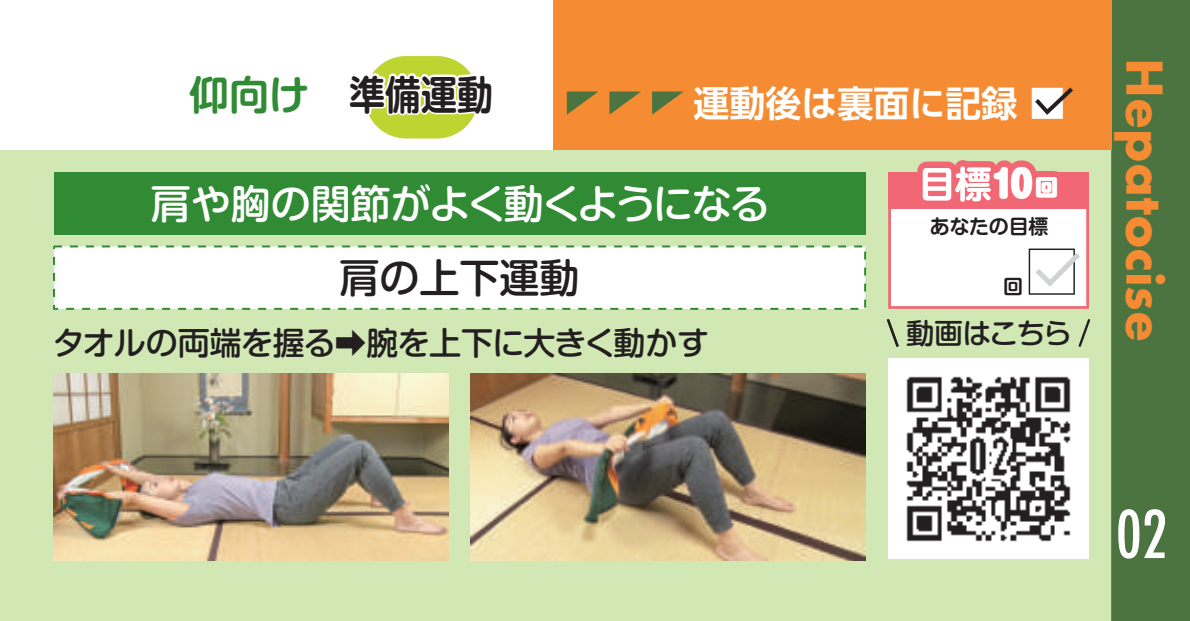
<style>
.page{position:relative;width:1190px;height:621px;background:#fff}
.page>*{position:absolute;margin:0;border:0;box-sizing:border-box;transform-origin:0 0}
.t1{font:500 condensed 64px "Futura";color:#fff}
.t2{font:700 48px "Futura";color:#f58b32}
.t3{font:500 40px "Shin M Go Pro";letter-spacing:-.03em;color:#fff}
.t4{font:700 40px "Shin M Go Pro De";color:#318b34}
.t5{font:500 40px "Shin M Go Pro";color:#231f20}
.t6{font:700 36.8px "Shin M Go Pro De";color:#fff}
.t7{font:700 36px "UD Shin Go Pro De";color:#fff}
.t8{font:500 32px "Shin M Go Pro";letter-spacing:-.02em;color:#231f20}
.t9{font:500 28.4px "Shin M Go Pro";letter-spacing:-.035em;color:#231f20}
.t10{font:700 20px "Shin M Go Pro De";letter-spacing:-.01em;color:#231f20}
.s1{color:#231f20}
.s2{font-family:"Shin M Go Pro";font-weight:900}
.s3{font-family:"Shin M Go Pro";font-weight:900;font-size:22.8px}
</style>
<div class="page">
<div style="left:1111px;top:0;width:79px;height:621px;background:#4b7441"></div>
<div style="left:553px;top:0;width:558px;height:150px;background:#f58b32"></div>
<svg style="left:567px;top:92px;width:31px;height:23px"></svg>
<svg style="left:609px;top:92px;width:32px;height:23px"></svg>
<svg style="left:652px;top:92px;width:31px;height:23px"></svg>
<div style="left:0;top:150px;width:1111px;height:471px;background:#d1e8b4"></div>
<div style="left:54px;top:173px;width:811px;height:62px;background:#318b34"></div>
<div style="left:53px;top:245px;width:813px;height:65px;background:#fff;border:2px dashed #318b34"></div>
<div style="left:365px;top:56px;width:113px;height:82px;background:#bcd531;border-radius:41px"></div>
<svg style="left:887px;top:319px;width:12px;height:28px"></svg>
<svg style="left:1078px;top:319px;width:12px;height:28px"></svg>
<img style="left:54px;top:374px;width:394px;height:187px">
<img style="left:471px;top:374px;width:394px;height:187px">
<img style="left:888px;top:358px;width:201px;height:201px">
<svg style="left:365px;top:56px;width:113px;height:68px"></svg>
<svg style="left:888px;top:87px;width:201px;height:222px"></svg>
<p class="t4" style="left:189px;top:62px;width:306px">仰向け　<span class="s1">準備運動</span></p>
<p class="t7" style="left:693px;top:74px;width:373px">運動後は裏面に記録 ■</p>
<p class="t3" style="left:151px;top:171px;width:621px">肩や胸の関節がよく動くようになる</p>
<p class="t5" style="left:339px;top:246px;width:242px">肩の上下運動</p>
<p class="t8" style="left:53px;top:317px;width:657px">タオルの両端を握る➡腕を上下に大きく動かす</p>
<p class="t6" style="left:919px;top:154px;width:140px">目標<span class="s2">10</span><span class="s3">回</span></p>
<p class="t10" style="left:929px;top:210px;width:120px">あなたの目標</p>
<p class="t10" style="left:1003px;top:270px;width:21px">回</p>
<p class="t9" style="left:906px;top:310px;width:167px">動画はこちら</p>
<h2 class="t2" style="left:1179px;top:58px;width:285px;rotate:90deg">Hepatocise</h2>
<h1 class="t1" style="left:1116px;top:493px;width:53px">02</h1>
</div>
